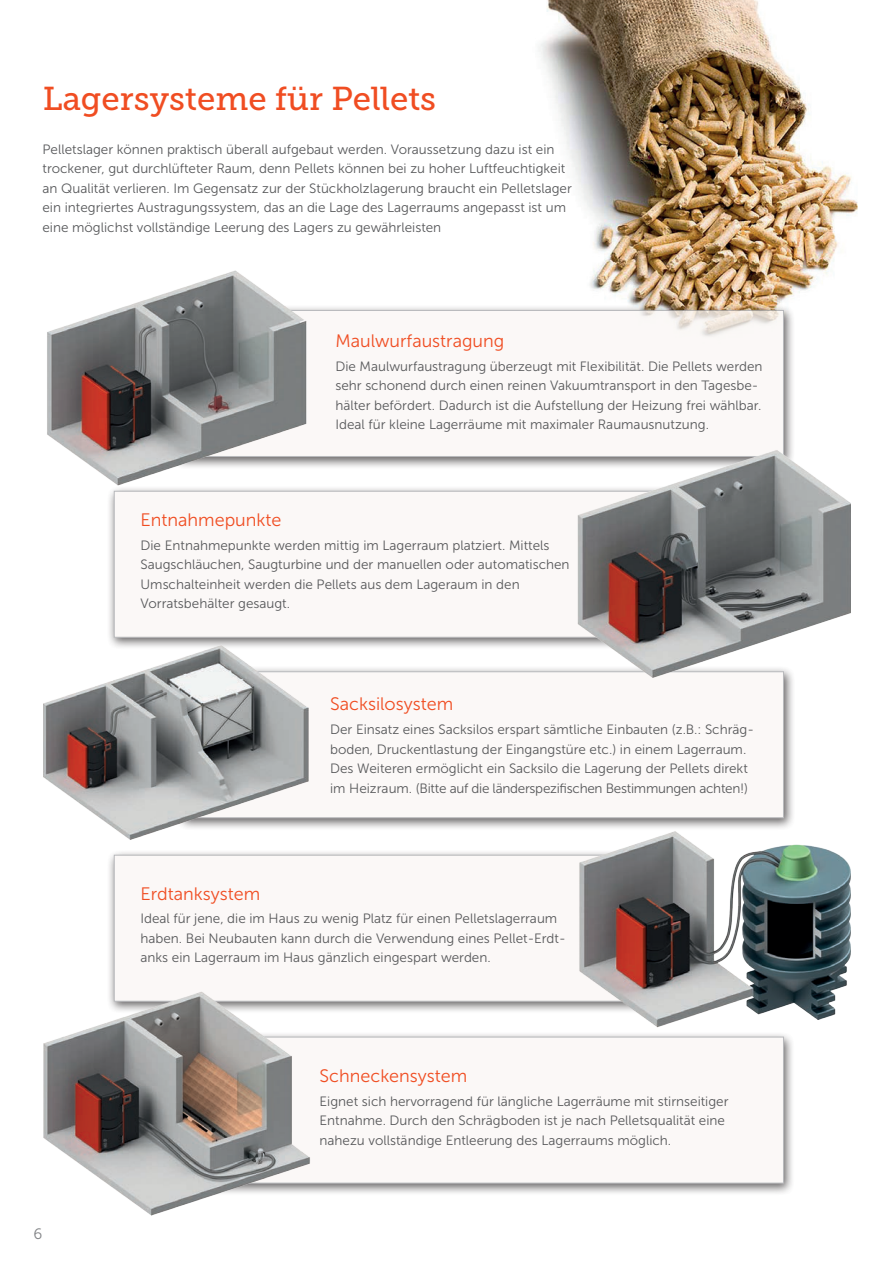
<style>
.page{position:relative;width:893px;height:1263px;background:#fff}
.page>*{position:absolute;margin:0;border:0;box-sizing:border-box;transform-origin:0 0}
.t1{font:33px "Museo Slab 500";color:#f04d22}
.t2{font:18px "Museo Sans 300";color:#f04d22}
.t3{font:15px "Museo Sans 300";color:#808285}
.t4{font:13.5px/19.5px "Museo Sans 300";color:#57585a}
</style>
<div class="page">
<img style="left:539px;top:0;width:319px;height:305px">
<div style="left:107px;top:849px;width:601px;height:165px;background:#231f20;opacity:.87"></div>
<div style="left:114px;top:855px;width:582px;height:146px;background:#faf7f5;border:1px solid #a8a9ad"></div>
<div style="left:176px;top:666px;width:619px;height:165px;background:#231f20;opacity:.87"></div>
<div style="left:183px;top:671px;width:601px;height:147px;background:#faf7f5;border:1px solid #a8a9ad"></div>
<div style="left:107px;top:485px;width:578px;height:165px;background:#231f20;opacity:.87"></div>
<div style="left:114px;top:491px;width:559px;height:147px;background:#faf7f5;border:1px solid #a8a9ad"></div>
<div style="left:172px;top:305px;width:623px;height:164px;background:#231f20;opacity:.87"></div>
<div style="left:179px;top:310px;width:605px;height:147px;background:#faf7f5;border:1px solid #a8a9ad"></div>
<img style="left:577px;top:443px;width:274px;height:244px">
<img style="left:578px;top:827px;width:272px;height:201px">
<img style="left:47px;top:270px;width:263px;height:229px">
<img style="left:43px;top:638px;width:271px;height:213px">
<div style="left:194px;top:1031px;width:601px;height:165px;background:#231f20;opacity:.87"></div>
<div style="left:201px;top:1037px;width:583px;height:146px;background:#faf7f5;border:1px solid #a8a9ad"></div>
<img style="left:43px;top:983px;width:267px;height:233px">
<h1 class="t1" style="left:43px;top:80px;width:395px">Lagersysteme für Pellets</h1>
<p class="t4" style="left:43px;top:140px;width:531px">Pelletslager können praktisch überall aufgebaut werden. Voraussetzung dazu ist ein trockener, gut durchlüfteter Raum, denn Pellets können bei zu hoher Luftfeuchtigkeit an Qualität verlieren. Im Gegensatz zur der Stückholzlagerung braucht ein Pelletslager ein integriertes Austragungssystem, das an die Lage des Lagerraums angepasst ist um eine möglichst vollständige Leerung des Lagers zu gewährleisten</p>
<h2 class="t2" style="left:335px;top:331px;width:170px">Maulwurfaustragung</h2>
<p class="t4" style="left:335px;top:356px;width:429px">Die Maulwurfaustragung überzeugt mit Flexibilität. Die Pellets werden sehr schonend durch einen reinen Vakuumtransport in den Tagesbe&shy;hälter befördert. Dadurch ist die Aufstellung der Heizung frei wählbar.<br>Ideal für kleine Lagerräume mit maximaler Raumausnutzung.</p>
<h2 class="t2" style="left:141px;top:510px;width:143px">Entnahmepunkte</h2>
<p class="t4" style="left:141px;top:535px;width:431px">Die Entnahmepunkte werden mittig im Lagerraum platziert. Mittels Saugschläuchen, Saugturbine und der manuellen oder automatischen Umschalteinheit werden die Pellets aus dem Lageraum in den Vorratsbehälter gesaugt.</p>
<h2 class="t2" style="left:330px;top:694px;width:125px">Sacksilosystem</h2>
<p class="t4" style="left:330px;top:720px;width:425px">Der Einsatz eines Sacksilos erspart sämtliche Einbauten (z.B.: Schräg&shy;boden, Druckentlastung der Eingangstüre etc.) in einem Lagerraum.<br>Des Weiteren ermöglicht ein Sacksilo die Lagerung der Pellets direkt im Heizraum. (Bitte auf die länderspezifischen Bestimmungen achten!)</p>
<h2 class="t2" style="left:141px;top:884px;width:121px">Erdtanksystem</h2>
<p class="t4" style="left:141px;top:909px;width:427px">Ideal für jene, die im Haus zu wenig Platz für einen Pelletslagerraum haben. Bei Neubauten kann durch die Verwendung eines Pellet-Erdt&shy;anks ein Lagerraum im Haus gänzlich eingespart werden.</p>
<p class="t3" style="left:34px;top:1225px;width:10px">6</p>
<h2 class="t2" style="left:320px;top:1066px;width:149px">Schneckensystem</h2>
<p class="t4" style="left:320px;top:1091px;width:410px">Eignet sich hervorragend für längliche Lagerräume mit stirnseitiger<br>Entnahme. Durch den Schrägboden ist je nach Pelletsqualität eine nahezu vollständige Entleerung des Lagerraums möglich.</p>
</div>
